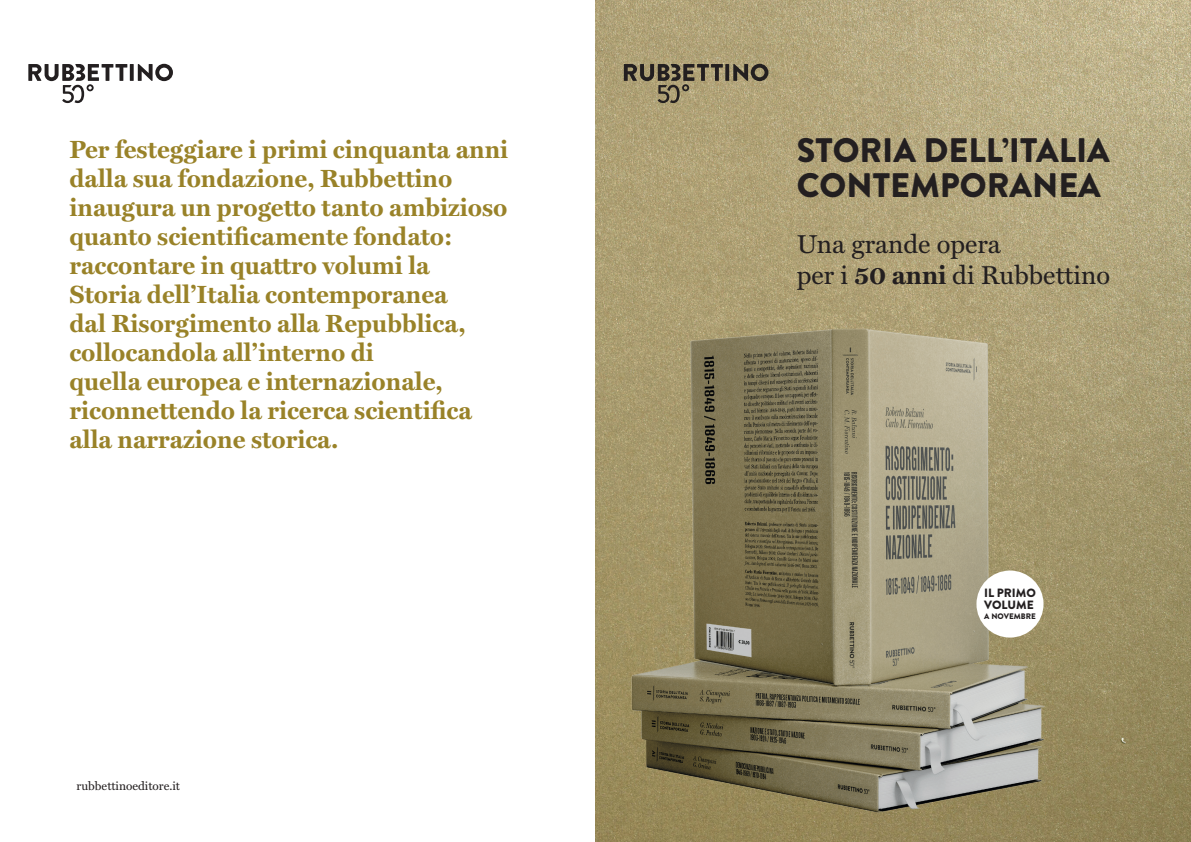
<style>
.page{position:relative;width:1191px;height:842px;background:#fff}
.page>*{position:absolute;margin:0;border:0;box-sizing:border-box;transform-origin:0 0}
.t1{font:900 34px/35px "Brandon Grotesque";color:#231f20}
.t2{font:26px/30px "Miller Text";color:#231f20}
.t3{font:700 25px/29px "Miller Text";color:#998228}
.t4{font:12px "Miller Text";color:#231f20}
.t5{font:900 12px/12px "Brandon Grotesque";color:#231f20}
.t6{font:900 8px "Brandon Grotesque";color:#231f20}
.s1{font-weight:700}
</style>
<div class="page">
<img style="left:595px;top:0;width:596px;height:842px">
<img style="left:630px;top:327px;width:415px;height:487px">
<svg style="left:624px;top:64px;width:144px;height:39px;background:#8b8061"></svg>
<svg style="left:28px;top:64px;width:145px;height:39px"></svg>
<div style="left:976px;top:570px;width:67px;height:68px;background:#fff;border-radius:50%"></div>
<p class="t3" style="left:69px;top:135px;width:440px">Per festeggiare i primi cinquanta anni dalla sua fondazione, Rubbettino inaugura un progetto tanto ambizioso quanto scientificamente fondato: raccontare in quattro volumi la<br>Storia dell’Italia contemporanea<br>dal Risorgimento alla Repubblica, collocandola all’interno di<br>quella europea e internazionale, riconnettendo la ricerca scientifica alla narrazione storica.</p>
<p class="t4" style="left:77px;top:779px;width:105px">rubbettinoeditore.it</p>
<h1 class="t1" style="left:797px;top:134px;width:314px">STORIA DELL’ITALIA<br>CONTEMPORANEA</h1>
<p class="t2" style="left:797px;top:230px;width:315px">Una grande opera<br>per i <span class="s1">50 anni</span> di Rubbettino</p>
<p class="t5" style="left:984px;top:587px;width:53px">IL PRIMO<br>VOLUME</p>
<p class="t6" style="left:984px;top:610px;width:53px">A NOVEMBRE</p>
</div>
